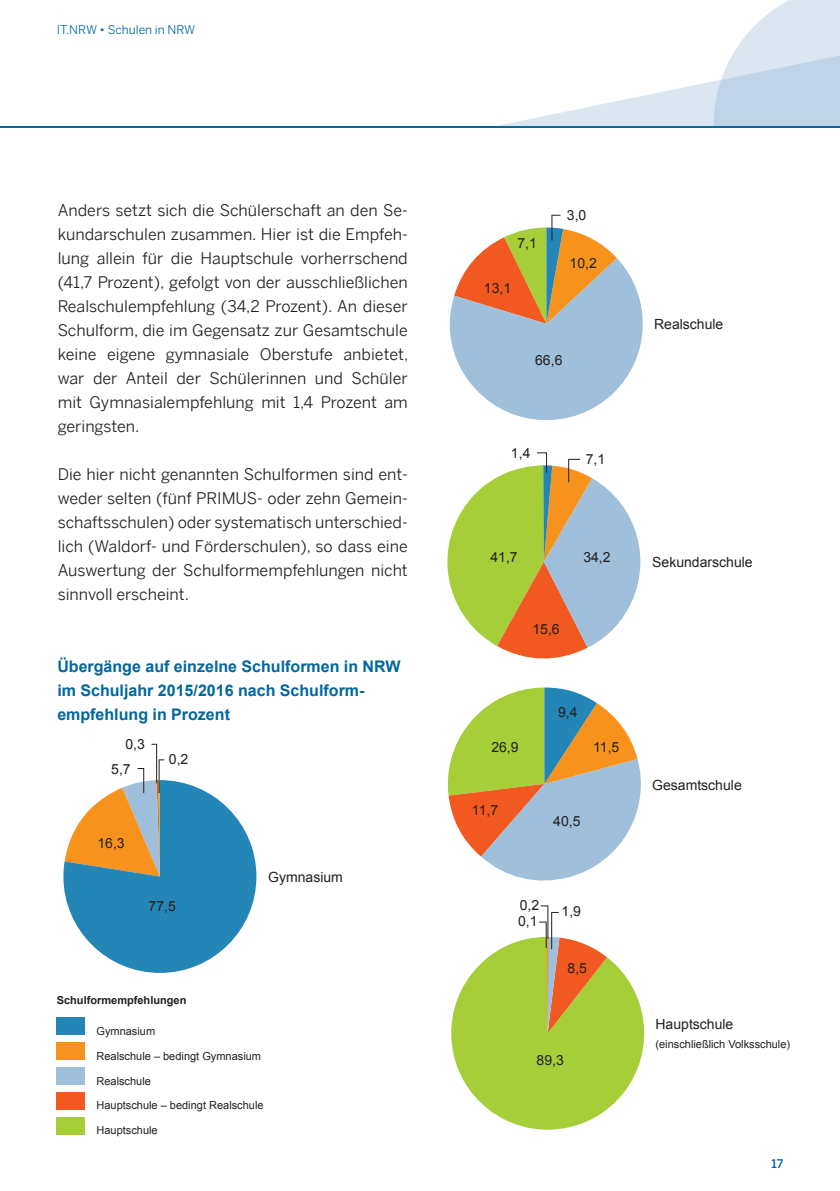
<style>
.page{position:relative;width:840px;height:1191px;background:#fff}
.page>*{position:absolute;margin:0;border:0;box-sizing:border-box;transform-origin:0 0}
.t1{font:16px/24px "Benton Sans";color:#231f20;text-align:justify}
.t2{font:700 16px/24px "Arial";color:#00679d}
.t3{font:14px "Arial";color:#231f20}
.t4{font:12px "Benton Sans";color:#00679d}
.t5{font:500 12px "Benton Sans";color:#00679d}
.t6{font:11px "Arial";color:#231f20}
.t7{font:700 11px "Arial";color:#231f20}
</style>
<div class="page">
<hr style="left:0;top:126px;width:839px;height:1px;background:#00679d">
<svg style="left:496px;top:0;width:343px;height:127px"></svg>
<div style="left:57px;top:1017px;width:28px;height:17px;background:#2386b6"></div>
<div style="left:57px;top:1042px;width:28px;height:17px;background:#f7931d"></div>
<div style="left:57px;top:1067px;width:28px;height:17px;background:#9fbfda"></div>
<div style="left:57px;top:1092px;width:28px;height:17px;background:#f15921"></div>
<div style="left:57px;top:1117px;width:28px;height:17px;background:#a6ce39"></div>
<svg style="left:63px;top:743px;width:193px;height:230px"></svg>
<svg style="left:447px;top:687px;width:194px;height:194px"></svg>
<svg style="left:447px;top:452px;width:194px;height:207px"></svg>
<svg style="left:451px;top:937px;width:194px;height:193px;fill:#a6ce39"></svg>
<svg style="left:449px;top:215px;width:194px;height:206px"></svg>
<svg style="left:539px;top:905px;width:67px;height:128px"></svg>
<p class="t4" style="left:57px;top:23px;width:140px">IT.NRW • Schulen in NRW</p>
<p class="t1" style="left:58px;top:198px;width:352px">Anders setzt sich die Schülerschaft an den Se&shy;kundarschulen zusammen. Hier ist die Empfeh&shy;lung allein für die Hauptschule vorherrschend (41,7 Prozent), gefolgt von der ausschließlichen Realschulempfehlung (34,2 Prozent). An dieser Schulform, die im Gegensatz zur Gesamtschule keine eigene gymnasiale Oberstufe anbietet, war der Anteil der Schülerinnen und Schüler mit Gymnasialempfehlung mit 1,4 Prozent am geringsten.</p>
<p class="t1" style="left:58px;top:462px;width:351px">Die hier nicht genannten Schulformen sind ent&shy;weder selten (fünf PRIMUS- oder zehn Gemein&shy;schaftsschulen) oder systematisch unterschied&shy;lich (Waldorf- und Förderschulen), so dass eine Auswertung der Schulformempfehlungen nicht sinnvoll erscheint.</p>
<p class="t2" style="left:57px;top:655px;width:344px">Übergänge auf einzelne Schulformen in NRW im Schuljahr 2015/2016 nach Schulform&shy;empfehlung in Prozent</p>
<p class="t3" style="left:125px;top:735px;width:21px">0,3</p>
<p class="t3" style="left:111px;top:759px;width:21px">5,7</p>
<p class="t3" style="left:97px;top:834px;width:29px">16,3</p>
<p class="t3" style="left:169px;top:749px;width:21px">0,2</p>
<p class="t3" style="left:148px;top:897px;width:29px">77,5</p>
<p class="t3" style="left:268px;top:867px;width:76px">Gymnasium</p>
<p class="t7" style="left:57px;top:993px;width:131px">Schulformempfehlungen</p>
<p class="t6" style="left:96px;top:1023px;width:60px">Gymnasium</p>
<p class="t6" style="left:96px;top:1048px;width:166px">Realschule – bedingt Gymnasium</p>
<p class="t6" style="left:96px;top:1073px;width:56px">Realschule</p>
<p class="t6" style="left:96px;top:1098px;width:168px">Hauptschule – bedingt Realschule</p>
<p class="t6" style="left:96px;top:1123px;width:63px">Hauptschule</p>
<p class="t3" style="left:517px;top:234px;width:21px">7,1</p>
<p class="t3" style="left:483px;top:279px;width:29px">13,1</p>
<p class="t3" style="left:566px;top:206px;width:21px">3,0</p>
<p class="t3" style="left:569px;top:253px;width:29px">10,2</p>
<p class="t3" style="left:535px;top:351px;width:29px">66,6</p>
<p class="t3" style="left:510px;top:444px;width:21px">1,4</p>
<p class="t3" style="left:585px;top:450px;width:21px">7,1</p>
<p class="t3" style="left:653px;top:315px;width:71px">Realschule</p>
<p class="t3" style="left:490px;top:548px;width:29px">41,7</p>
<p class="t3" style="left:532px;top:619px;width:29px">15,6</p>
<p class="t3" style="left:583px;top:548px;width:29px">34,2</p>
<p class="t3" style="left:491px;top:737px;width:29px">26,9</p>
<p class="t3" style="left:471px;top:801px;width:28px">11,7</p>
<p class="t3" style="left:557px;top:702px;width:21px">9,4</p>
<p class="t3" style="left:592px;top:737px;width:28px">11,5</p>
<p class="t3" style="left:553px;top:811px;width:29px">40,5</p>
<p class="t3" style="left:519px;top:896px;width:21px">0,2</p>
<p class="t3" style="left:518px;top:912px;width:21px">0,1</p>
<p class="t3" style="left:561px;top:901px;width:21px">1,9</p>
<p class="t3" style="left:567px;top:959px;width:21px">8,5</p>
<p class="t3" style="left:536px;top:1051px;width:29px">89,3</p>
<p class="t3" style="left:651px;top:553px;width:102px">Sekundarschule</p>
<p class="t3" style="left:651px;top:776px;width:91px">Gesamtschule</p>
<p class="t3" style="left:655px;top:1015px;width:79px">Hauptschule</p>
<p class="t6" style="left:655px;top:1036px;width:136px">(einschließlich Volksschule)</p>
<p class="t5" style="left:771px;top:1156px;width:13px">17</p>
</div>
